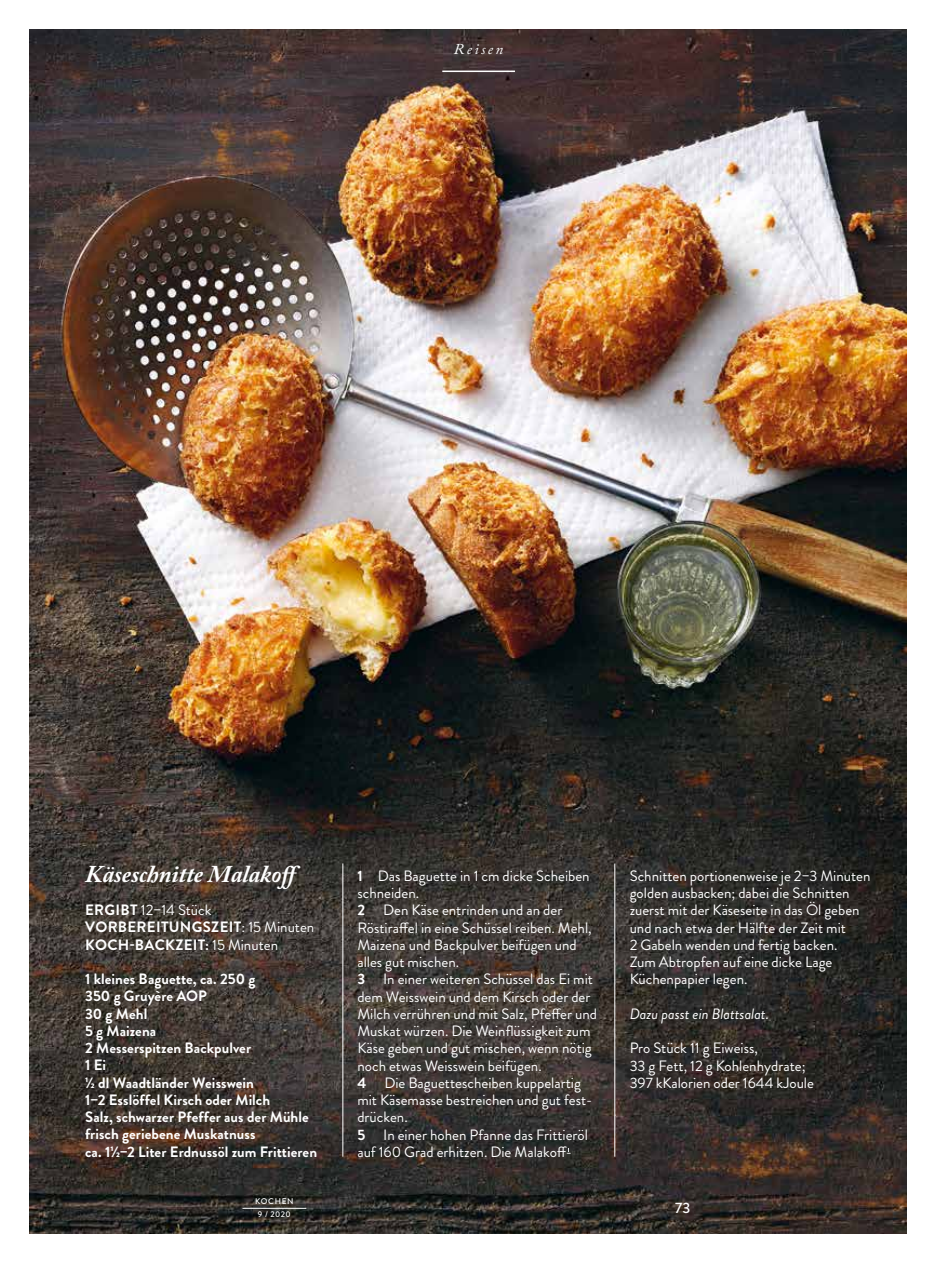
<style>
.page{position:relative;width:936px;height:1263px;background:#fff}
.page>*{position:absolute;margin:0;border:0;box-sizing:border-box;transform-origin:0 0}
.t1{font:italic 700 24px "Adobe Caslon Pro";color:#fff}
.t2{font:15px/17.2px "Brandon Grotesque";color:#fff}
.t3{font:700 15px/17.2px "Brandon Grotesque";letter-spacing:.005em;color:#fff}
.t4{font:italic 15px "Brandon Grotesque";color:#fff}
.t5{font:italic 15px "Adobe Caslon Pro";letter-spacing:.16em;color:#fff}
.t6{font:500 15px "Brandon Grotesque";color:#fff}
.t7{font:500 8.25px/13.5px "Brandon Grotesque";letter-spacing:.07em;color:#fff;text-align:center}
.s1{font-weight:400}
.s2{font-weight:700}
</style>
<div class="page">
<img style="left:30px;top:30px;width:876px;height:1203px">
<hr style="left:442px;top:71px;width:73px;height:1px;background:#fff">
<hr style="left:242px;top:1208px;width:64px;height:1px;background:#fff">
<hr style="left:614px;top:863px;width:1px;height:294px;background:#fff">
<hr style="left:342px;top:863px;width:1px;height:294px;background:#fff">
<p class="t5" style="left:454px;top:40px;width:51px">Reisen</p>
<h1 class="t1" style="left:85px;top:860px;width:221px">Käseschnitte Malakoff</h1>
<p class="t3" style="left:85px;top:902px;width:231px">ERGIBT <span class="s1">12−14 Stück<br></span>VORBEREITUNGSZEIT<span class="s1">: 15 Minuten<br></span>KOCH-BACKZEIT: <span class="s1">15 Minuten</span></p>
<p class="t3" style="left:85px;top:971px;width:233px">1 kleines Baguette, ca. 250 g<br>350 g Gruyère AOP<br>30 g Mehl<br>5 g Maizena<br>2 Messerspitzen Backpulver<br>1 Ei<br>½ dl Waadtländer Weisswein<br>1−2 Esslöffel Kirsch oder Milch<br>Salz, schwarzer Pfeffer aus der Mühle frisch geriebene Muskatnuss<br>ca. 1½−2 Liter Erdnussöl zum Frittieren</p>
<p class="t2" style="left:357px;top:867px;width:241px"><span class="s2">1</span> Das Baguette in 1 cm dicke Scheiben schneiden.<br><span class="s2">2</span> Den Käse entrinden und an der Röstiraffel in eine Schüssel reiben. Mehl, Maizena und Backpulver beifügen und alles gut mischen.<br><span class="s2">3</span> In einer weiteren Schüssel das Ei mit dem Weisswein und dem Kirsch oder der Milch verrühren und mit Salz, Pfeffer und Muskat würzen. Die Weinflüssigkeit zum Käse geben und gut mischen, wenn nötig noch etwas Weisswein beifügen.<br><span class="s2">4</span> Die Baguettescheiben kuppelartig mit Käsemasse bestreichen und gut fest&shy;drücken.<br><span class="s2">5</span> In einer hohen Pfanne das Frittieröl auf 160 Grad erhitzen. Die Malakoff-</p>
<p class="t2" style="left:629px;top:867px;width:242px">Schnitten portionenweise je 2−3 Minuten golden ausbacken; dabei die Schnitten zuerst mit der Käseseite in das Öl geben und nach etwa der Hälfte der Zeit mit<br>2 Gabeln wenden und fertig backen.<br>Zum Abtropfen auf eine dicke Lage Küchenpapier legen.</p>
<p class="t4" style="left:629px;top:1003px;width:141px">Dazu passt ein Blattsalat.</p>
<p class="t2" style="left:629px;top:1040px;width:186px">Pro Stück 11 g Eiweiss,<br>33 g Fett, 12 g Kohlenhydrate;<br>397 kKalorien oder 1644 kJoule</p>
<p class="t7" style="left:255px;top:1194px;width:40px">KOCHEN<br>9 / 2020</p>
<p class="t6" style="left:675px;top:1197px;width:17px">73</p>
</div>
